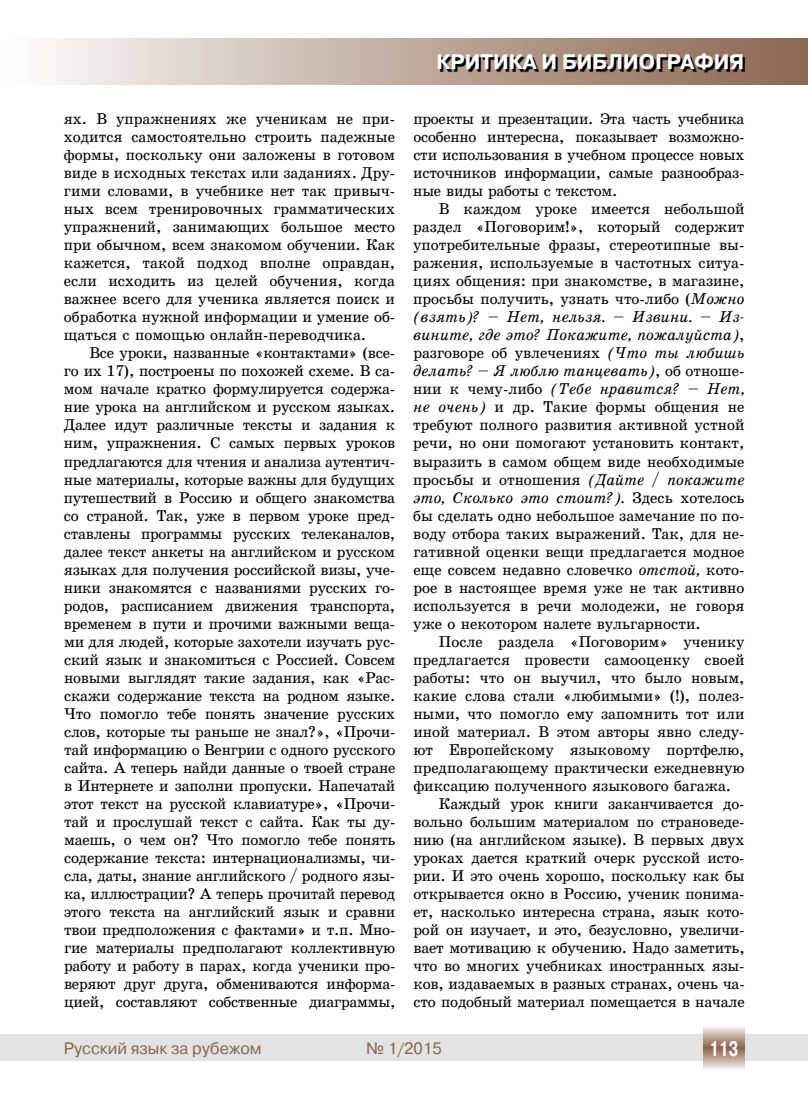
<style>
.page{position:relative;width:808px;height:1106px;background:#fff}
.page>*{position:absolute;margin:0;border:0;box-sizing:border-box;transform-origin:0 0}
.t1{font:700 21px "Pragmatica C";color:#fff}
.t2{font:700 21px "Pragmatica C";color:#fff;scale:.7 1}
.t3{font:16.5px "Pragmatica C";color:#886450}
.t4{font:15px/18px "School Plain";color:#000;text-align:justify}
.t5{font:italic 15px "School";color:#000}
.s1{font-family:"School";font-style:italic}
.s2{font-family:"School Plain";font-style:normal}
</style>
<div class="page">
<div style="left:0;top:1034px;width:808px;height:26px;background:#e3e3e3"></div>
<svg style="left:704px;top:1027px;width:40px;height:42px;background:#bca79a"></svg>
<div style="left:0;top:38px;width:808px;height:46px;background:linear-gradient(to right,#fcfbf9,#89634d)"></div>
<svg style="left:440px;top:56px;width:305px;height:16px;background:#57483f"></svg>
<p class="t4" style="left:64px;top:110px;width:333px">ях. В упражнениях же ученикам не при&shy;ходится самостоятельно строить падежные формы, поскольку они заложены в готовом виде в исходных текстах или заданиях. Дру&shy;гими словами, в учебнике нет так привыч&shy;ных всем тренировочных грамматических упражнений, занимающих большое место при обычном, всем знакомом обучении. Как кажется, такой подход вполне оправдан, если исходить из целей обучения, когда важнее всего для ученика является поиск и обработка нужной информации и умение об&shy;щаться с помощью онлайн-переводчика.</p>
<p class="t4" style="left:64px;top:344px;width:333px;text-indent:26px">Все уроки, названные «контактами» (все&shy;го их 17), построены по похожей схеме. В са&shy;мом начале кратко формулируется содержа&shy;ние урока на английском и русском языках.<br>Далее идут различные тексты и задания к ним, упражнения. С самых первых уроков предлагаются для чтения и анализа аутентич&shy;ные материалы, которые важны для будущих путешествий в Россию и общего знакомства со страной. Так, уже в первом уроке пред&shy;ставлены программы русских телеканалов, далее текст анкеты на английском и русском языках для получения российской визы, уче&shy;ники знакомятся с названиями русских го&shy;родов, расписанием движения транспорта, временем в пути и прочими важными веща&shy;ми для людей, которые захотели изучать рус&shy;ский язык и знакомиться с Россией. Совсем новыми выглядят такие задания, как «Рас&shy;скажи содержание текста на родном языке.<br>Что помогло тебе понять значение русских слов, которые ты раньше не знал?», «Прочи&shy;тай информацию о Венгрии с одного русского сайта. А теперь найди данные о твоей стране в Интернете и заполни пропуски. Напечатай этот текст на русской клавиатуре», «Прочи&shy;тай и прослушай текст с сайта. Как ты ду&shy;маешь, о чем он? Что помогло тебе понять содержание текста: интернационализмы, чи&shy;сла, даты, знание английского / родного язы&shy;ка, иллюстрации? А теперь прочитай перевод этого текста на английский язык и сравни твои предположения с фактами» и т.п. Мно&shy;гие материалы предполагают коллективную работу и работу в парах, когда ученики про&shy;веряют друг друга, обмениваются информа&shy;цией, составляют собственные диаграммы,</p>
<h1 class="t1" style="left:436px;top:51px;width:309px">КРИТИКА И БИБЛИОГРАФИЯ</h1>
<p class="t4" style="left:413px;top:110px;width:333px">проекты и презентации. Эта часть учебника особенно интересна, показывает возможно&shy;сти использования в учебном процессе новых источников информации, самые разнообраз&shy;ные виды работы с текстом.</p>
<p class="t4" style="left:413px;top:200px;width:333px;text-indent:26px">В каждом уроке имеется небольшой раздел «Поговорим!», который содержит употребительные фразы, стереотипные вы&shy;ражения, используемые в частотных ситуа&shy;циях общения: при знакомстве, в магазине, просьбы получить, узнать что-либо (<span class="s1">Можно</span></p>
<p class="t5" style="left:413px;top:308px;width:18px">(взят</p>
<p class="t5" style="left:458px;top:308px;width:96px">ь)? <span class="s2">–</span> Нет, нел</p>
<p class="t5" style="left:577px;top:308px;width:78px">ьзя. – Извини</p>
<p class="t5" style="left:689px;top:308px;width:57px">. – Из-</p>
<p class="t5" style="left:413px;top:326px;width:11px">вините</p>
<p class="t5" style="left:469px;top:326px;width:11px">, где</p>
<p class="t5" style="left:506px;top:326px;width:46px">это? Покажите</p>
<p class="t5" style="left:628px;top:326px;width:29px">, пожалуйста</p>
<p class="t5" style="left:732px;top:326px;width:14px">)<span class="s2">,</span></p>
<p class="t4" style="left:413px;top:344px;width:224px">разговоре об увлечениях <span class="s1">(Чтотыл</span></p>
<p class="t5" style="left:695px;top:344px;width:51px">юбишь</p>
<p class="t5" style="left:413px;top:362px;width:10px">делат</p>
<p class="t5" style="left:459px;top:362px;width:110px">ь? – Я люблю тан</p>
<p class="t5" style="left:595px;top:362px;width:19px">цеват</p>
<p class="t4" style="left:640px;top:362px;width:106px"><span class="s1">ь)</span>, об отноше-</p>
<p class="t4" style="left:413px;top:380px;width:166px">нии к чему-либо <span class="s1">(Тебенравится</span></p>
<p class="t5" style="left:673px;top:380px;width:73px">? –Нет,</p>
<p class="t4" style="left:413px;top:398px;width:333px"><span class="s1">не очень)</span> и др. Такие формы общения не требуют полного развития активной устной речи, но они помогают установить контакт, выразить в самом общем виде необходимые просьбы и отношения <span class="s1">(Дайте</span></p>
<p class="t5" style="left:652px;top:470px;width:34px">/ покажите</p>
<p class="t4" style="left:413px;top:488px;width:333px;text-indent:193px"><span class="s1">?).</span> Здесь хотелось бы сделать одно небольшое замечание по по&shy;воду отбора таких выражений. Так, для не&shy;гативной оценки вещи предлагается модное еще совсем недавно словечко <span class="s1">отстой</span></p>
<p class="t5" style="left:413px;top:488px;width:90px">это, Сколько</p>
<p class="t5" style="left:521px;top:488px;width:18px">этостоит</p>
<p class="t4" style="left:413px;top:560px;width:333px;text-indent:283px"><span class="s1">,</span> кото&shy;рое в настоящее время уже не так активно используется в речи молодежи, не говоря уже о некотором налете вульгарности.</p>
<p class="t4" style="left:439px;top:632px;width:307px">После раздела «Поговорим» ученику</p>
<p class="t4" style="left:413px;top:650px;width:333px">предлагается провести самооценку своей</p>
<p class="t4" style="left:413px;top:668px;width:333px">работы: что он выучил, что было новым,</p>
<p class="t4" style="left:413px;top:686px;width:333px">какие слова стали «любимыми» (!), полез-</p>
<p class="t4" style="left:413px;top:704px;width:333px">ными, что помогло ему запомнить тот или</p>
<p class="t4" style="left:413px;top:722px;width:333px">иной материал. В этом авторы явно следу-</p>
<p class="t4" style="left:413px;top:740px;width:333px">ют Европейскому языковому портфелю,</p>
<p class="t4" style="left:413px;top:758px;width:333px">предполагающему практически ежедневную</p>
<p class="t4" style="left:413px;top:776px;width:319px">фиксацию полученного языкового багажа.</p>
<p class="t4" style="left:439px;top:794px;width:307px">Каждый урок книги заканчивается до-</p>
<p class="t4" style="left:413px;top:812px;width:333px">вольно большим материалом по страноведе-</p>
<p class="t4" style="left:413px;top:830px;width:333px">нию (на английском языке). В первых двух</p>
<p class="t4" style="left:413px;top:848px;width:333px">уроках дается краткий очерк русской исто-</p>
<p class="t4" style="left:413px;top:866px;width:333px">рии. И это очень хорошо, поскольку как бы</p>
<p class="t4" style="left:413px;top:884px;width:333px">открывается окно в Россию, ученик понима-</p>
<p class="t4" style="left:413px;top:902px;width:333px">ет, насколько интересна страна, язык кото-</p>
<p class="t4" style="left:413px;top:920px;width:333px">рой он изучает, и это, безусловно, увеличи-</p>
<p class="t4" style="left:413px;top:938px;width:333px">вает мотивацию к обучению. Надо заметить,</p>
<p class="t4" style="left:413px;top:956px;width:333px">что во многих учебниках иностранных язы-</p>
<p class="t4" style="left:413px;top:974px;width:333px">ков, издаваемых в разных странах, очень ча-</p>
<p class="t4" style="left:413px;top:992px;width:333px">сто подобный материал помещается в начале</p>
<p class="t3" style="left:64px;top:1039px;width:199px">Русский язык за рубежом</p>
<p class="t3" style="left:366px;top:1039px;width:77px">№ 1/2015</p>
<h1 class="t2" style="left:709px;top:1037px;width:43px">113</h1>
</div>
